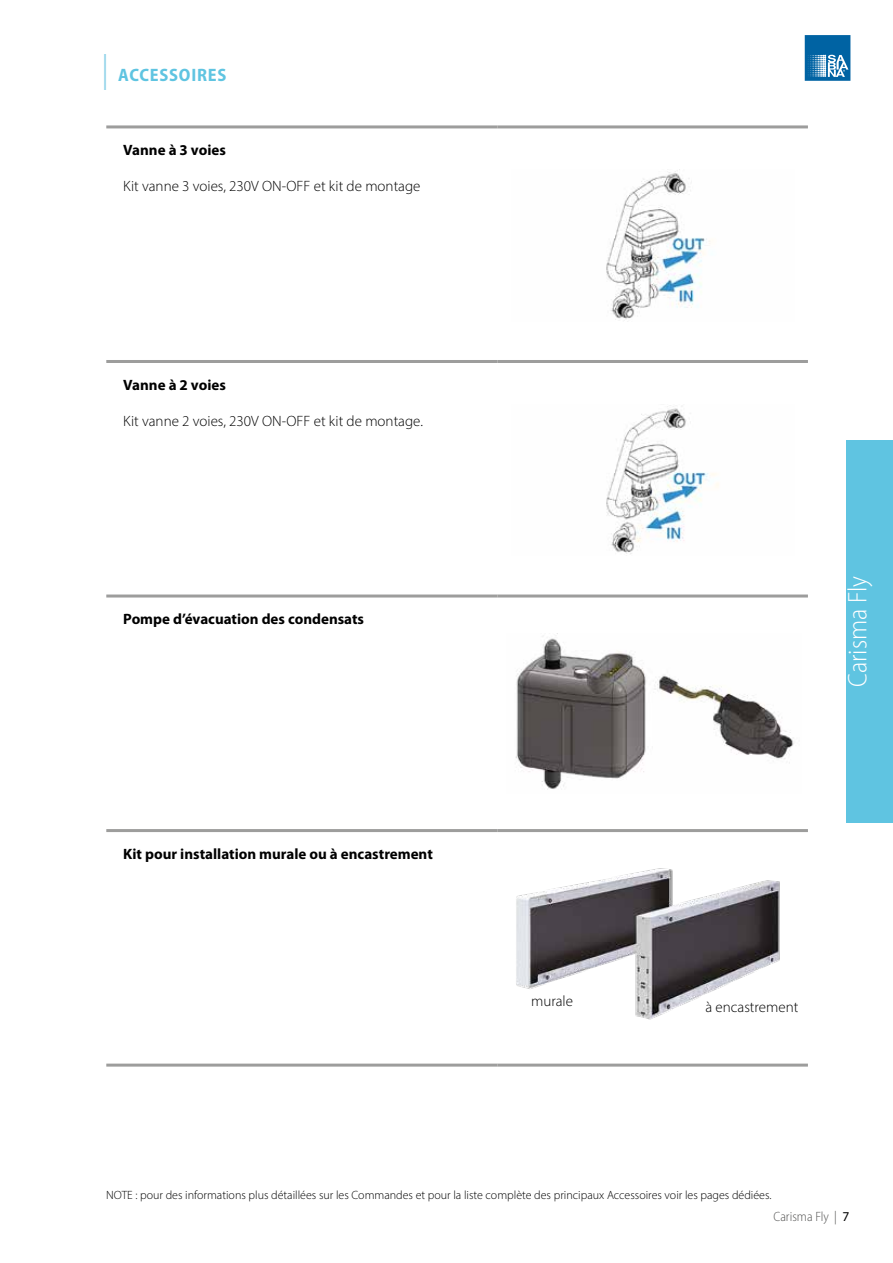
<style>
.page{position:relative;width:893px;height:1263px;background:#fff}
.page>*{position:absolute;margin:0;border:0;box-sizing:border-box;transform-origin:0 0}
.t1{font:300 semi-condensed 27px "Myriad Pro";color:#fff}
.t2{font:700 semi-condensed 18px "Myriad Pro";letter-spacing:.045em;color:#5fc4e1}
.t3{font:300 15px "Myriad Pro";color:#000}
.t4{font:700 15px "Myriad Pro";color:#000}
.t5{font:300 semi-condensed 13.5px "Myriad Pro";color:#575756}
.t6{font:300 12px "Myriad Pro";color:#000}
.s1{font-weight:300;font-size:36px;color:#8bd1e8}
.s2{font-weight:400;font-stretch:normal;color:#000}
</style>
<div class="page">
<div style="left:846px;top:440px;width:47px;height:383px;background:#5fc4e1"></div>
<hr style="left:106px;top:125px;width:392px;height:3px;background:#9d9d9c">
<hr style="left:498px;top:125px;width:310px;height:3px;background:#9d9d9c">
<hr style="left:106px;top:360px;width:392px;height:3px;background:#9d9d9c">
<hr style="left:498px;top:360px;width:310px;height:3px;background:#9d9d9c">
<hr style="left:106px;top:594px;width:392px;height:3px;background:#9d9d9c">
<hr style="left:498px;top:594px;width:310px;height:3px;background:#9d9d9c">
<hr style="left:106px;top:829px;width:392px;height:3px;background:#9d9d9c">
<hr style="left:498px;top:829px;width:310px;height:3px;background:#9d9d9c">
<hr style="left:106px;top:1063px;width:392px;height:3px;background:#9d9d9c">
<hr style="left:498px;top:1063px;width:310px;height:3px;background:#9d9d9c">
<img style="left:606px;top:171px;width:105px;height:149px">
<img style="left:606px;top:405px;width:113px;height:149px">
<img style="left:515px;top:633px;width:279px;height:157px">
<img style="left:516px;top:868px;width:264px;height:152px">
<svg style="left:805px;top:35px;width:45px;height:46px;background:#2f80b4"></svg>
<h2 class="t2" style="left:102px;top:63px;width:126px"><span class="s1">|</span> ACCESSOIRES</h2>
<p class="t4" style="left:123px;top:140px;width:104px">Vanne à 3 voies</p>
<p class="t3" style="left:123px;top:177px;width:299px">Kit vanne 3 voies, 230V ON-OFF et kit de montage</p>
<p class="t4" style="left:123px;top:375px;width:104px">Vanne à 2 voies</p>
<p class="t3" style="left:123px;top:412px;width:301px">Kit vanne 2 voies, 230V ON-OFF et kit de montage.</p>
<p class="t4" style="left:123px;top:609px;width:242px">Pompe d’évacuation des condensats</p>
<p class="t4" style="left:123px;top:844px;width:311px">Kit pour installation murale ou à encastrement</p>
<p class="t3" style="left:531px;top:992px;width:43px">murale</p>
<h1 class="t1" style="left:841px;top:687px;width:112px;rotate:-90deg">Carisma Fly</h1>
<p class="t3" style="left:705px;top:998px;width:94px">à encastrement</p>
<p class="t6" style="left:106px;top:1188px;width:667px">NOTE : pour des informations plus détaillées sur les Commandes et pour la liste complète des principaux Accessoires voir les pages dédiées.</p>
<p class="t5" style="left:774px;top:1208px;width:77px">Carisma Fly | <span class="s2">7</span></p>
</div>
